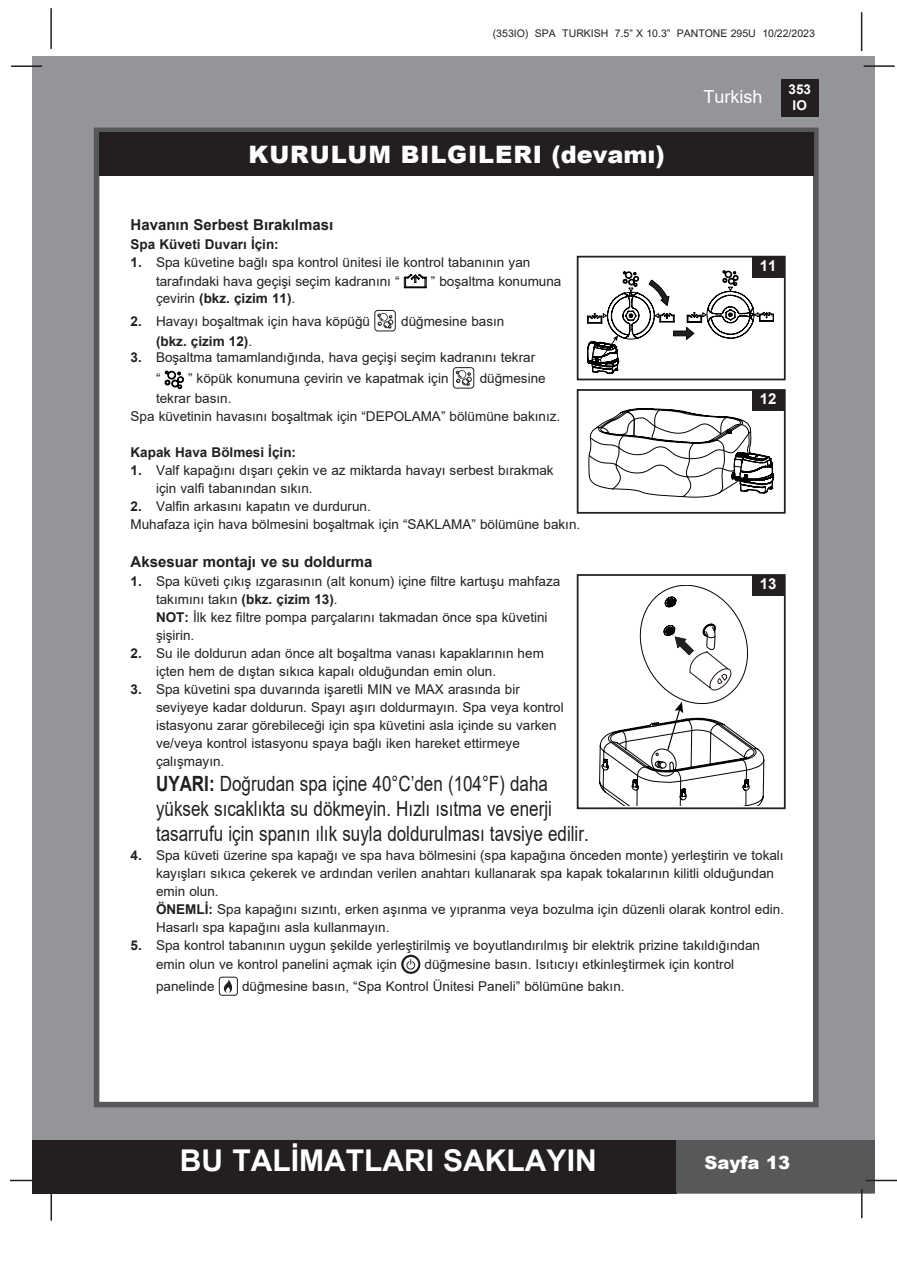
<style>
.page{position:relative;width:897px;height:1264px;background:#fff}
.page>*{position:absolute;margin:0;border:0;box-sizing:border-box;transform-origin:0 0}
.t1{font:700 30px "Arial";color:#fff}
.t2{font:900 24px "Arial";letter-spacing:.035em;color:#fff}
.t3{font:21px/25.2px "Arial";color:#231f20;scale:.81 1}
.t4{font:18px "Arial";color:#fff}
.t5{font:900 18px "Arial";color:#fff}
.t6{font:700 15px "Arial";color:#231f20}
.t7{font:700 15px "Arial";color:#fff}
.t8{font:13.5px/18px "Arial";color:#231f20}
.t9{font:700 13.5px "Arial";color:#231f20}
.t10{font:700 13.5px/16.2px "Arial";color:#fff;text-align:center}
.t11{font:10.5px "Arial";color:#231f20}
.s1{font-weight:700}
.s2{font-weight:400}
</style>
<div class="page">
<div style="left:33px;top:56px;width:842px;height:1137px;background:#939598"></div>
<div style="left:780px;top:79px;width:38px;height:38px;background:#231f20"></div>
<hr style="left:863px;top:65px;width:31px;height:2px;background:#231f20">
<hr style="left:50px;top:8px;width:2px;height:41px;background:#231f20">
<hr style="left:860px;top:12px;width:2px;height:39px;background:#231f20">
<div style="left:33px;top:1140px;width:644px;height:53px;background:#231f20"></div>
<div style="left:676px;top:1140px;width:199px;height:53px;background:#57585a"></div>
<hr style="left:865px;top:1179px;width:31px;height:2px;background:#231f20">
<hr style="left:860px;top:1189px;width:2px;height:29px;background:#231f20">
<hr style="left:50px;top:1190px;width:2px;height:30px;background:#231f20">
<hr style="left:10px;top:1179px;width:31px;height:2px;background:#231f20">
<hr style="left:11px;top:65px;width:31px;height:2px;background:#231f20">
<div style="left:94px;top:128px;width:724px;height:979px;background:#fff;border:6px solid #57585a"></div>
<div style="left:99px;top:132px;width:714px;height:44px;background:#231f20"></div>
<svg style="left:404px;top:274px;width:22px;height:14px"></svg>
<div style="left:374px;top:310px;width:21px;height:21px;border:1px solid #231f20;border-radius:3px"></div>
<svg style="left:377px;top:313px;width:16px;height:15px"></svg>
<svg style="left:165px;top:371px;width:19px;height:18px"></svg>
<div style="left:453px;top:367px;width:21px;height:21px;border:1px solid #231f20;border-radius:3px"></div>
<svg style="left:456px;top:370px;width:15px;height:15px"></svg>
<svg style="left:401px;top:954px;width:19px;height:20px"></svg>
<div style="left:219px;top:977px;width:18px;height:18px;border:1px solid #231f20;border-radius:3px"></div>
<svg style="left:223px;top:979px;width:9px;height:14px"></svg>
<div style="left:576px;top:574px;width:209px;height:235px;border:2px solid #231f20"></div>
<div style="left:751px;top:575px;width:33px;height:21px;background:#231f20"></div>
<svg style="left:599px;top:585px;width:165px;height:220px"></svg>
<div style="left:576px;top:389px;width:209px;height:125px;border:2px solid #231f20"></div>
<div style="left:751px;top:390px;width:33px;height:21px;background:#231f20"></div>
<svg style="left:588px;top:408px;width:186px;height:90px"></svg>
<svg style="left:587px;top:270px;width:186px;height:104px"></svg>
<div style="left:576px;top:256px;width:209px;height:124px;border:2px solid #231f20"></div>
<div style="left:751px;top:257px;width:33px;height:21px;background:#231f20"></div>
<p class="t11" style="left:492px;top:26px;width:323px">(353IO) SPA TURKISH 7.5” X 10.3” PANTONE 295U 10/22/2023</p>
<p class="t2" style="left:248px;top:137px;width:418px">KURULUM BILGILERI (devamı)</p>
<p class="t6" style="left:130px;top:214px;width:204px">Havanın Serbest Bırakılması</p>
<p class="t9" style="left:130px;top:235px;width:150px">Spa Küveti Duvarı İçin:</p>
<p class="t8" style="left:156px;top:253px;width:376px;line-height:18.5px;text-indent:-26px"><span class="s1">1.</span> Spa küvetine bağlı spa kontrol ünitesi ile kontrol tabanının yan tarafındaki hava geçişi seçim kadranını “</p>
<p class="t8" style="left:431px;top:272px;width:132px">” boşaltma konumuna</p>
<h3 class="t4" style="left:703px;top:84px;width:61px">Turkish</h3>
<p class="t10" style="left:788px;top:81px;width:24px">353<br>IO</p>
<p class="t7" style="left:759px;top:255px;width:18px">11</p>
<p class="t9" style="left:156px;top:289px;width:141px"><span class="s2">çevirin</span> (bkz. çizim 11)<span class="s2">.</span></p>
<p class="t8" style="left:130px;top:312px;width:241px"><span class="s1">2.</span> Havayı boşaltmak için hava köpüğü</p>
<p class="t8" style="left:401px;top:312px;width:105px">düğmesine basın</p>
<p class="t9" style="left:156px;top:332px;width:98px">(bkz. çizim 12)<span class="s2">.</span></p>
<p class="t8" style="left:130px;top:348px;width:406px"><span class="s1">3.</span> Boşaltma tamamlandığında, hava geçişi seçim kadranını tekrar</p>
<p class="t8" style="left:156px;top:369px;width:6px">“</p>
<p class="t8" style="left:188px;top:369px;width:262px">” köpük konumuna çevirin ve kapatmak için</p>
<p class="t8" style="left:479px;top:369px;width:68px">düğmesine</p>
<p class="t8" style="left:156px;top:389px;width:77px">tekrar basın.</p>
<p class="t8" style="left:130px;top:407px;width:431px">Spa küvetinin havasını boşaltmak için “DEPOLAMA” bölümüne bakınız.</p>
<p class="t9" style="left:130px;top:443px;width:167px">Kapak Hava Bölmesi İçin:</p>
<p class="t8" style="left:156px;top:461px;width:399px;text-indent:-26px"><span class="s1">1.</span> Valf kapağını dışarı çekin ve az miktarda havayı serbest bırakmak için valfi tabanından sıkın.</p>
<p class="t8" style="left:130px;top:497px;width:242px"><span class="s1">2.</span> Valfin arkasını kapatın ve durdurun.</p>
<p class="t8" style="left:130px;top:515px;width:451px">Muhafaza için hava bölmesini boşaltmak için “SAKLAMA” bölümüne bakın.</p>
<p class="t6" style="left:130px;top:551px;width:243px">Aksesuar montajı ve su doldurma</p>
<p class="t8" style="left:156px;top:572px;width:406px;text-indent:-26px"><span class="s1">1.</span> Spa küveti çıkış ızgarasının (alt konum) içine filtre kartuşu mahfaza takımını takın <span class="s1">(bkz. çizim 13)</span>.</p>
<p class="t8" style="left:156px;top:608px;width:393px"><span class="s1">NOT:</span> İlk kez filtre pompa parçalarını takmadan önce spa küvetini şişirin.</p>
<p class="t8" style="left:156px;top:644px;width:389px;text-indent:-26px"><span class="s1">2.</span> Su ile doldurun adan önce alt boşaltma vanası kapaklarının hem içten hem de dıştan sıkıca kapalı olduğundan emin olun.</p>
<p class="t8" style="left:156px;top:680px;width:409px;text-indent:-26px"><span class="s1">3.</span> Spa küvetini spa duvarında işaretli MIN ve MAX arasında bir seviyeye kadar doldurun. Spayı aşırı doldurmayın. Spa veya kontrol istasyonu zarar görebileceği için spa küvetini asla içinde su varken ve/veya kontrol istasyonu spaya bağlı iken hareket ettirmeye çalışmayın.</p>
<p class="t3" style="left:156px;top:771px;width:535px"><span class="s1">UYARI:</span> Doğrudan spa içine 40°C’den (104°F) daha yüksek sıcaklıkta su dökmeyin. Hızlı ısıtma ve enerji tasarrufu için spanın ılık suyla doldurulması tavsiye edilir.</p>
<p class="t8" style="left:156px;top:846px;width:629px;text-indent:-26px"><span class="s1">4.</span> Spa küveti üzerine spa kapağı ve spa hava bölmesini (spa kapağına önceden monte) yerleştirin ve tokalı kayışları sıkıca çekerek ve ardından verilen anahtarı kullanarak spa kapak tokalarının kilitli olduğundan emin olun.</p>
<p class="t8" style="left:156px;top:900px;width:629px"><span class="s1">ÖNEMLİ:</span> Spa kapağını sızıntı, erken aşınma ve yıpranma veya bozulma için düzenli olarak kontrol edin.<br>Hasarlı spa kapağını asla kullanmayın.</p>
<p class="t8" style="left:156px;top:935px;width:605px;line-height:19px;text-indent:-26px"><span class="s1">5.</span> Spa kontrol tabanının uygun şekilde yerleştirilmiş ve boyutlandırılmış bir elektrik prizine takıldığından emin olun ve kontrol panelini açmak için</p>
<p class="t7" style="left:759px;top:388px;width:18px">12</p>
<p class="t7" style="left:759px;top:573px;width:18px">13</p>
<p class="t8" style="left:424px;top:955px;width:311px">düğmesine basın. Isıtıcıyı etkinleştirmek için kontrol</p>
<p class="t8" style="left:156px;top:977px;width:60px">panelinde</p>
<p class="t8" style="left:242px;top:977px;width:384px">düğmesine basın, “Spa Kontrol Ünitesi Paneli” bölümüne bakın.</p>
<h1 class="t1" style="left:180px;top:1139px;width:418px">BU TALİMATLARI SAKLAYIN</h1>
<h3 class="t5" style="left:704px;top:1149px;width:87px">Sayfa 13</h3>
</div>
